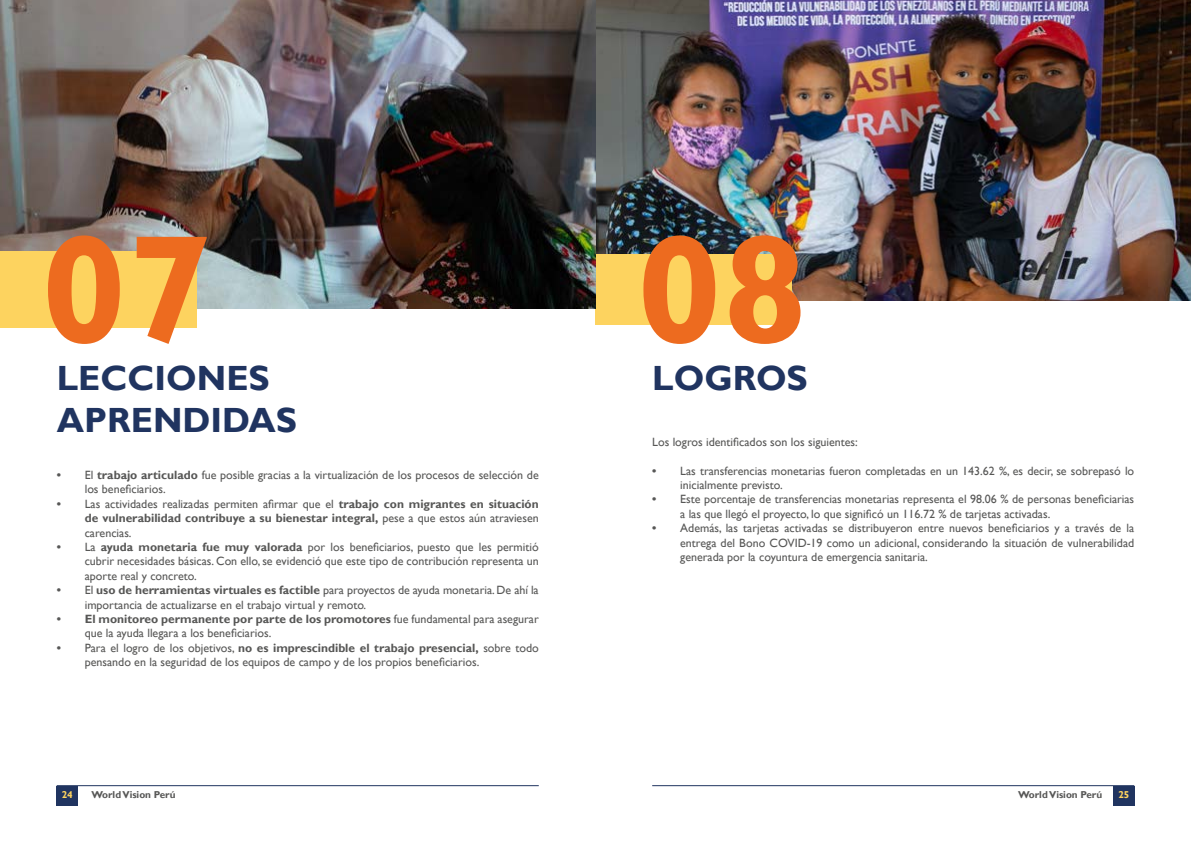
<style>
.page{position:relative;width:1191px;height:842px;background:#fff}
.page>*{position:absolute;margin:0;border:0;box-sizing:border-box;transform-origin:0 0}
.t1{font:700 155px "Gill Sans";color:#ed6b1f}
.t2{font:700 35px/42px "Gill Sans";color:#203460}
.t3{font:12px/14.4px "Gill Sans";color:#575756}
.t4{font:700 10px "Gill Sans";color:#575756}
.t5{font:700 10px "Gill Sans";color:#fdd35f}
.s1{font-weight:700}
</style>
<div class="page">
<div style="left:57px;top:786px;width:21px;height:19px;background:#203460"></div>
<hr style="left:57px;top:785px;width:482px;height:1px;background:#203460">
<div style="left:1112px;top:786px;width:22px;height:19px;background:#203460"></div>
<hr style="left:652px;top:785px;width:482px;height:1px;background:#203460">
<img style="left:595px;top:0;width:596px;height:300px">
<div style="left:595px;top:254px;width:197px;height:70px;background:#fdd35f"></div>
<img style="left:0;top:0;width:595px;height:309px">
<div style="left:0;top:251px;width:197px;height:76px;background:#fdd35f"></div>
<h1 class="t1" style="left:41px;top:197px;width:173px">07</h1>
<h2 class="t2" style="left:57px;top:358px;width:242px">LECCIONES<br>APRENDIDAS</h2>
<p class="t3" style="left:85px;top:468px;width:455px;text-indent:-28px"><span class="s1">•</span> El <span class="s1">trabajo articulado</span> fue posible gracias a la virtualización de los procesos de selección de los beneficiarios.</p>
<p class="t3" style="left:85px;top:497px;width:455px;text-align:justify;text-indent:-28px"><span class="s1">•</span> Las actividades realizadas permiten afirmar que el <span class="s1">trabajo con migrantes en situación de vulnerabilidad contribuye a su bienestar integral,</span> pese a que estos aún atraviesen carencias.</p>
<p class="t3" style="left:85px;top:540px;width:455px;text-align:justify;text-indent:-28px"><span class="s1">•</span> La <span class="s1">ayuda monetaria fue muy valorada</span> por los beneficiarios, puesto que les permitió cubrir necesidades básicas. Con ello, se evidenció que este tipo de contribución representa un aporte real y concreto.</p>
<p class="t3" style="left:85px;top:583px;width:455px;text-indent:-28px"><span class="s1">•</span> El <span class="s1">uso de herramientas virtuales es factible</span> para proyectos de ayuda monetaria.De ahí la importancia de actualizarse en el trabajo virtual y remoto.</p>
<p class="t3" style="left:85px;top:612px;width:455px;text-indent:-28px"><span class="s1">• El monitoreo permanente por parte de los promotores</span> fue fundamental para asegurar que la ayuda llegara a los beneficiarios.</p>
<p class="t3" style="left:85px;top:641px;width:455px;text-indent:-28px"><span class="s1">•</span> Para el logro de los objetivos, <span class="s1">no es imprescindible el trabajo presencial,</span> sobre todo pensando en la seguridad de los equipos de campo y de los propios beneficiarios.</p>
<h1 class="t1" style="left:636px;top:197px;width:173px">08</h1>
<h2 class="t2" style="left:652px;top:358px;width:157px">LOGROS</h2>
<p class="t3" style="left:652px;top:435px;width:207px">Los logros identificados son los siguientes:</p>
<p class="t3" style="left:680px;top:464px;width:455px;text-indent:-28px"><span class="s1">•</span> Las transferencias monetarias fueron completadas en un 143.62 %, es decir, se sobrepasó lo inicialmente previsto.</p>
<p class="t3" style="left:680px;top:492px;width:455px;text-indent:-28px"><span class="s1">•</span> Este porcentaje de transferencias monetarias representa el 98.06 % de personas beneficiarias a las que llegó el proyecto, lo que significó un 116.72 % de tarjetas activadas.</p>
<p class="t3" style="left:680px;top:521px;width:455px;text-align:justify;text-indent:-28px"><span class="s1">•</span> Además, las tarjetas activadas se distribuyeron entre nuevos beneficiarios y a través de la entrega del Bono COVID-19 como un adicional, considerando la situación de vulnerabilidad generada por la coyuntura de emergencia sanitaria.</p>
<p class="t5" style="left:62px;top:789px;width:13px">24</p>
<p class="t4" style="left:91px;top:789px;width:86px">World Vision Perú</p>
<p class="t4" style="left:1018px;top:789px;width:86px">World Vision Perú</p>
<p class="t5" style="left:1118px;top:789px;width:13px">25</p>
</div>
